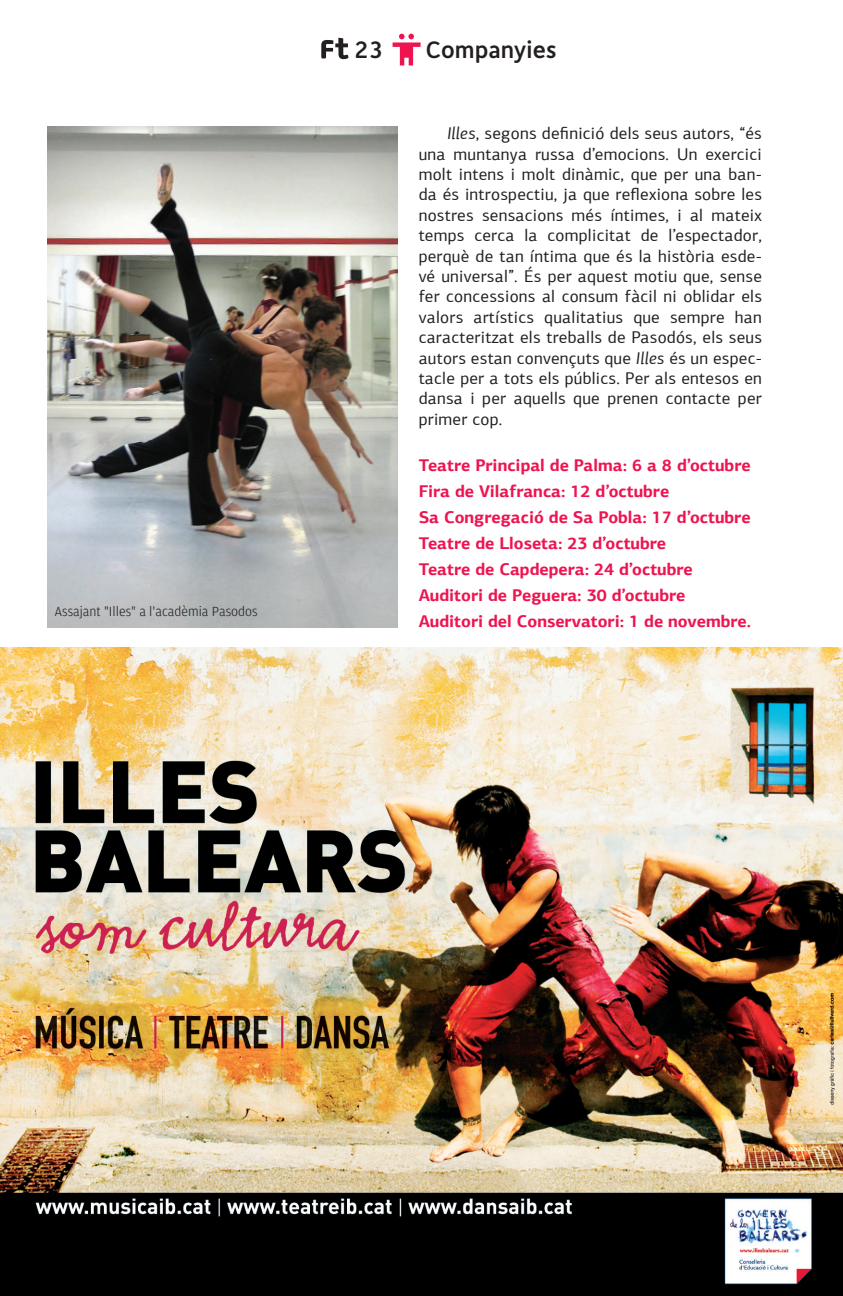
<style>
.page{position:relative;width:843px;height:1296px;background:#fff}
.page>*{position:absolute;margin:0;border:0;box-sizing:border-box;transform-origin:0 0}
.t1{font:500 24px "Depot";color:#231f20}
.t2{font:17px/20.4px "PF Agora Sans Pro";letter-spacing:.015em;color:#231f20;text-align:justify}
.t3{font:700 17px/26px "PF Agora Sans Pro";color:#ed1450}
.t4{font:300 14px "Amplitude";color:#231f20}
.s1{font-style:italic}
</style>
<div class="page">
<svg style="left:321px;top:38px;width:27px;height:21px"></svg>
<svg style="left:392px;top:34px;width:28px;height:31px"></svg>
<img style="left:0;top:648px;width:842px;height:648px">
<img style="left:47px;top:126px;width:350px;height:501px">
<p class="t4" style="left:54px;top:604px;width:205px">Assajant "Illes" a l'acadèmia Pasodos</p>
<h1 class="t1" style="left:354px;top:35px;width:30px">23</h1>
<h1 class="t1" style="left:426px;top:35px;width:132px">Companyies</h1>
<p class="t2" style="left:418px;top:123px;width:345px;text-indent:28px"><span class="s1">Illes</span>, segons definició dels seus autors, “és una muntanya russa d’emocions. Un exercici molt intens i molt dinàmic, que per una ban&shy;da és introspectiu, ja que reflexiona sobre les nostres sensacions més íntimes, i al mateix temps cerca la complicitat de l’espectador, perquè de tan íntima que és la història esde&shy;vé universal”. És per aquest motiu que, sense fer concessions al consum fàcil ni oblidar els valors artístics qualitatius que sempre han caracteritzat els treballs de Pasodós, els seus autors estan convençuts que <span class="s1">Illes</span> és un espec&shy;tacle per a tots els públics. Per als entesos en dansa i per aquells que prenen contacte per primer cop.</p>
<p class="t3" style="left:418px;top:452px;width:334px">Teatre Principal de Palma: 6 a 8 d’octubre Fira de Vilafranca: 12 d’octubre<br>Sa Congregació de Sa Pobla: 17 d’octubre Teatre de Lloseta: 23 d’octubre<br>Teatre de Capdepera: 24 d’octubre Auditori de Peguera: 30 d’octubre Auditori del Conservatori: 1 de novembre.</p>
</div>
